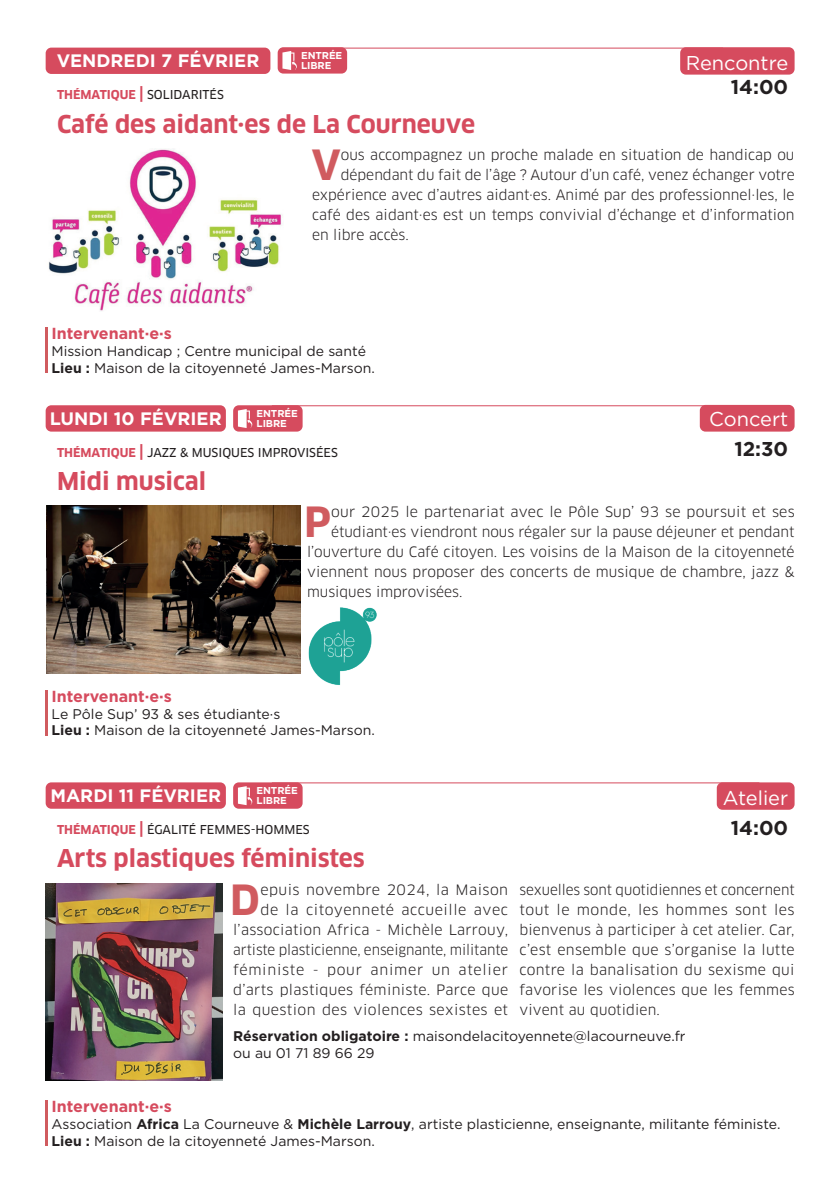
<style>
.page{position:relative;width:840px;height:1191px;background:#fff}
.page>*{position:absolute;margin:0;border:0;box-sizing:border-box;transform-origin:0 0}
.t1{font:700 40.6px "Clan OT";color:#d05b5f}
.t2{font:700 24px "Clan OT";color:#d64b5e}
.t3{font:20px "Gotham";color:#fff}
.t4{font:700 20px "Gotham";color:#231f20}
.t5{font:700 18px "Gotham";color:#fff}
.t6{font:700 16px "Gotham";color:#d64b5e}
.t7{font:14px/20px "Clan OT";color:#231f20;text-align:justify}
.t8{font:14px/16.8px "Gotham";color:#231f20}
.t9{font:14px/20px "Clan OT";letter-spacing:.02em;color:#231f20;text-align:right}
.t10{font:12px "Clan OT News";color:#231f20}
.t11{font:700 10px/10px "Gotham";letter-spacing:-.01em;color:#fff}
.s1{font-family:"Clan OT";font-weight:700;color:#d64b5e}
.s2{font-family:"Clan OT";font-weight:700;font-size:16px;color:#d64b5e}
.s3{font-weight:700}
</style>
<div class="page">
<hr style="left:272px;top:405px;width:450px;height:1px;background:#d64b5e">
<hr style="left:272px;top:782px;width:487px;height:1px;background:#d64b5e">
<div style="left:46px;top:405px;width:180px;height:26px;background:#d64b5e;border-radius:6px"></div>
<div style="left:46px;top:782px;width:180px;height:26px;background:#d64b5e;border-radius:6px"></div>
<div style="left:699px;top:405px;width:95px;height:26px;background:#d64b5e;border-radius:6px"></div>
<img style="left:47px;top:505px;width:253px;height:168px">
<img style="left:45px;top:883px;width:178px;height:197px">
<hr style="left:45px;top:690px;width:3px;height:45px;background:#d05b5f">
<hr style="left:45px;top:1100px;width:3px;height:45px;background:#d05b5f">
<div style="left:233px;top:405px;width:69px;height:26px;background:#d64b5e;border-radius:6px"></div>
<div style="left:233px;top:782px;width:69px;height:26px;background:#d64b5e;border-radius:6px"></div>
<svg style="left:238px;top:409px;width:15px;height:19px"></svg>
<svg style="left:238px;top:786px;width:15px;height:19px"></svg>
<hr style="left:310px;top:48px;width:412px;height:1px;background:#d64b5e">
<div style="left:46px;top:48px;width:224px;height:26px;background:#d64b5e;border-radius:6px"></div>
<div style="left:679px;top:47px;width:115px;height:28px;background:#d64b5e;border-radius:6px"></div>
<hr style="left:45px;top:327px;width:3px;height:45px;background:#d05b5f">
<img style="left:48px;top:149px;width:235px;height:162px">
<div style="left:277px;top:47px;width:70px;height:27px;background:#d64b5e;border-radius:6px"></div>
<svg style="left:282px;top:51px;width:15px;height:19px"></svg>
<img style="left:308px;top:607px;width:69px;height:78px">
<div style="left:716px;top:782px;width:78px;height:27px;background:#d64b5e;border-radius:6px"></div>
<p class="t5" style="left:57px;top:51px;width:204px">VENDREDI 7 FÉVRIER</p>
<p class="t11" style="left:301px;top:50px;width:43px">ENTRÉE<br>LIBRE</p>
<p class="t10" style="left:57px;top:87px;width:168px"><span class="s1">THÉMATIQUE</span> <span class="s2">|</span> SOLIDARITÉS</p>
<h2 class="t2" style="left:57px;top:110px;width:419px">Café des aidant·es de La Courneuve</h2>
<h3 class="t3" style="left:685px;top:52px;width:104px">Rencontre</h3>
<h3 class="t4" style="left:730px;top:75px;width:59px">14:00</h3>
<h1 class="t1" style="left:312px;top:141px;width:30px">V</h1>
<p class="t7" style="left:340px;top:145px;width:455px">ous accompagnez un proche malade en situation de handicap ou</p>
<p class="t7" style="left:340px;top:165px;width:455px">dépendant du fait de l’âge ? Autour d’un café, venez échanger votre</p>
<p class="t7" style="left:312px;top:185px;width:483px">expérience avec d’autres aidant·es. Animé par des professionnel·les, le</p>
<p class="t7" style="left:312px;top:205px;width:483px">café des aidant·es est un temps convivial d’échange et d’information</p>
<p class="t7" style="left:312px;top:225px;width:98px">en libre accès.</p>
<p class="t6" style="left:51px;top:324px;width:122px">Intervenant·e·s</p>
<p class="t8" style="left:51px;top:342px;width:324px">Mission Handicap ; Centre municipal de santé<br><span class="s3">Lieu :</span> Maison de la citoyenneté James-Marson.</p>
<p class="t5" style="left:50px;top:408px;width:173px">LUNDI 10 FÉVRIER</p>
<p class="t11" style="left:256px;top:408px;width:43px">ENTRÉE<br>LIBRE</p>
<p class="t10" style="left:57px;top:445px;width:282px"><span class="s1">THÉMATIQUE</span> <span class="s2">|</span> JAZZ &amp; MUSIQUES IMPROVISÉES</p>
<h2 class="t2" style="left:57px;top:467px;width:151px">Midi musical</h2>
<h3 class="t3" style="left:708px;top:408px;width:80px">Concert</h3>
<h3 class="t4" style="left:734px;top:437px;width:55px">12:30</h3>
<h1 class="t1" style="left:304px;top:499px;width:29px">P</h1>
<p class="t7" style="left:331px;top:502px;width:465px">our 2025 le partenariat avec le Pôle Sup’ 93 se poursuit et ses</p>
<p class="t7" style="left:331px;top:522px;width:464px">étudiant·es viendront nous régaler sur la pause déjeuner et pendant</p>
<p class="t7" style="left:307px;top:542px;width:489px">l’ouverture du Café citoyen. Les voisins de la Maison de la citoyenneté</p>
<p class="t7" style="left:307px;top:562px;width:488px">viennent nous proposer des concerts de musique de chambre, jazz &amp;</p>
<p class="t7" style="left:307px;top:582px;width:157px">musiques improvisées.</p>
<p class="t6" style="left:51px;top:687px;width:122px">Intervenant·e·s</p>
<p class="t8" style="left:51px;top:705px;width:324px">Le Pôle Sup’ 93 &amp; ses étudiante·s<br><span class="s3">Lieu :</span> Maison de la citoyenneté James-Marson.</p>
<p class="t5" style="left:50px;top:785px;width:172px">MARDI 11 FÉVRIER</p>
<p class="t11" style="left:256px;top:785px;width:43px">ENTRÉE<br>LIBRE</p>
<p class="t10" style="left:57px;top:822px;width:254px"><span class="s1">THÉMATIQUE</span> <span class="s2">|</span> ÉGALITÉ FEMMES-HOMMES</p>
<h2 class="t2" style="left:57px;top:844px;width:309px">Arts plastiques féministes</h2>
<h3 class="t3" style="left:722px;top:787px;width:67px">Atelier</h3>
<h3 class="t4" style="left:730px;top:816px;width:59px">14:00</h3>
<p class="t9" style="left:233px;top:879px;width:276px">epuis novembre 2024, la Maison<br>de la citoyenneté accueille avec l’association Africa - Michèle Larrouy, artiste plasticienne, enseignante, militante féministe - pour animer un atelier d’arts plastiques féministe. Parce que la question des violences sexistes et</p>
<p class="t7" style="left:519px;top:879px;width:276px">sexuelles sont quotidiennes et concernent tout le monde, les hommes sont les bienvenus à participer à cet atelier. Car, c’est ensemble que s’organise la lutte contre la banalisation du sexisme qui favorise les violences que les femmes vivent au quotidien.</p>
<h1 class="t1" style="left:230px;top:876px;width:31px">D</h1>
<p class="t8" style="left:233px;top:1027px;width:453px"><span class="s3">Réservation obligatoire :</span> maisondelacitoyennete@lacourneuve.fr ou au 01 71 89 66 29</p>
<p class="t6" style="left:51px;top:1097px;width:122px">Intervenant·e·s</p>
<p class="t8" style="left:51px;top:1115px;width:730px">Association <span class="s3">Africa</span> La Courneuve &amp; <span class="s3">Michèle Larrouy</span>, artiste plasticienne, enseignante, militante féministe.<br><span class="s3">Lieu :</span> Maison de la citoyenneté James-Marson.</p>
</div>
